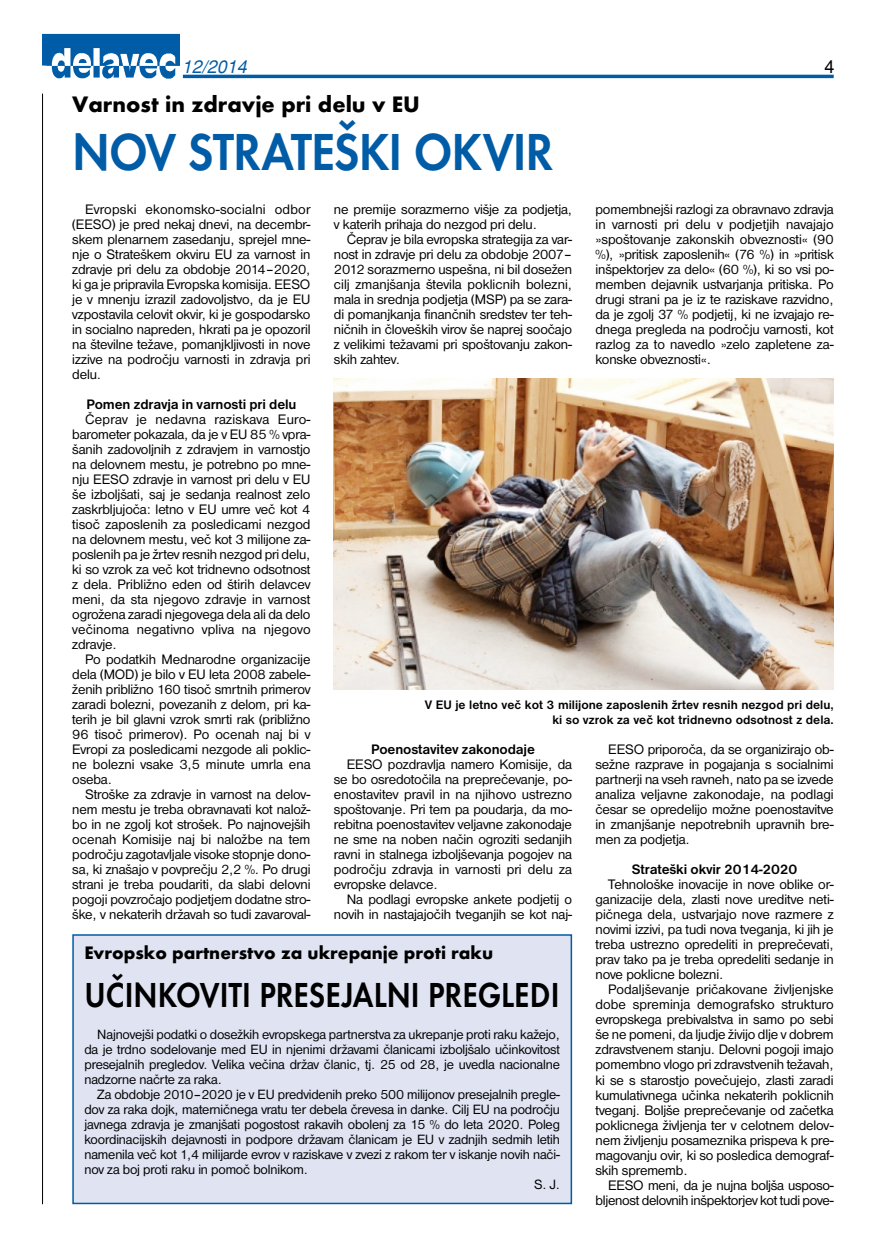
<style>
.page{position:relative;width:872px;height:1234px;background:#fff}
.page>*{position:absolute;margin:0;border:0;box-sizing:border-box;transform-origin:0 0}
.t1{font:600 54px "Futura TCE";letter-spacing:.035em;color:#005ca6;scale:.9 1}
.t2{font:600 36px "Futura TCE";letter-spacing:.045em;color:#000;scale:.86 1}
.t3{font:700 23.25px "Futura TCE";color:#000}
.t4{font:700 18.75px "Futura TCE";color:#000}
.t5{font:italic 18px "Slo Helvetica";color:#005ca6}
.t6{font:18px "Slo Helvetica Roman";color:#000}
.t7{font:14.25px/15px "Nimbus San DCE";letter-spacing:-.01em;color:#000;text-align:justify}
.t8{font:700 14.25px "Nimbus San DCE";letter-spacing:-.01em;color:#000}
.t9{font:13.95px/15px "Nimbus San DCE";letter-spacing:-.01em;color:#000;text-align:justify}
.t10{font:700 12.75px/15px "Nimbus San DCE";color:#000;text-align:right}
</style>
<div class="page">
<img style="left:43px;top:33px;width:136px;height:46px">
<hr style="left:183px;top:75px;width:650px;height:3px;background:#005ca6">
<hr style="left:42px;top:94px;width:1px;height:1109px;background:#000">
<div style="left:73px;top:934px;width:498px;height:269px;background:#dfe3f2"></div>
<div style="left:72px;top:934px;width:500px;height:269px;border:2px solid #005ca6"></div>
<img style="left:334px;top:378px;width:499px;height:311px">
<p class="t5" style="left:182px;top:56px;width:67px">12/2014</p>
<p class="t6" style="left:824px;top:56px;width:12px">4</p>
<h3 class="t3" style="left:72px;top:90px;width:349px">Varnost in zdravje pri delu v EU</h3>
<h1 class="t1" style="left:72px;top:119px;width:524px">NOV STRATEŠKI OKVIR</h1>
<p class="t7" style="left:334px;top:201px;width:240px">ne premije sorazmerno višje za podjetja, v katerih prihaja do nezgod pri delu.</p>
<p class="t7" style="left:334px;top:231px;width:240px;text-indent:13px">Čeprav je bila evropska strategija za var&shy;nost in zdravje pri delu za obdobje 2007– 2012 sorazmerno uspešna, ni bil dosežen cilj zmanjšanja števila poklicnih bolezni, mala in srednja podjetja (MSP) pa se zara&shy;di pomanjkanja finančnih sredstev ter teh&shy;ničnih in človeških virov še naprej soočajo z velikimi težavami pri spoštovanju zakon&shy;skih zahtev.</p>
<p class="t7" style="left:595px;top:201px;width:240px">pomembnejši razlogi za obravnavo zdravja in varnosti pri delu v podjetjih navajajo »spoštovanje zakonskih obveznosti« (90 %), »pritisk zaposlenih« (76 %) in »pritisk inšpektorjev za delo« (60 %), ki so vsi po&shy;memben dejavnik ustvarjanja pritiska. Po drugi strani pa je iz te raziskave razvidno, da je zgolj 37 % podjetij, ki ne izvajajo re&shy;dnega pregleda na področju varnosti, kot razlog za to navedlo »zelo zapletene za&shy;konske obveznosti«.</p>
<p class="t7" style="left:72px;top:201px;width:240px;text-indent:13px">Evropski ekonomsko-socialni odbor (EESO) je pred nekaj dnevi, na decembr&shy;skem plenarnem zasedanju, sprejel mne&shy;nje o Strateškem okviru EU za varnost in zdravje pri delu za obdobje 2014–2020, ki ga je pripravila Evropska komisija. EESO je v mnenju izrazil zadovoljstvo, da je EU vzpostavila celovit okvir, ki je gospodarsko in socialno napreden, hkrati pa je opozoril na številne težave, pomanjkljivosti in nove izzive na področju varnosti in zdravja pri delu.</p>
<p class="t8" style="left:86px;top:396px;width:212px">Pomen zdravja in varnosti pri delu</p>
<p class="t7" style="left:72px;top:412px;width:240px;text-indent:13px">Čeprav je nedavna raziskava Euro&shy;barometer pokazala, da je v EU 85 % vpra&shy;šanih zadovoljnih z zdravjem in varnostjo na delovnem mestu, je potrebno po mne&shy;nju EESO zdravje in varnost pri delu v EU še izboljšati, saj je sedanja realnost zelo zaskrbljujoča: letno v EU umre več kot 4 tisoč zaposlenih za posledicami nezgod na delovnem mestu, več kot 3 milijone za&shy;poslenih pa je žrtev resnih nezgod pri delu, ki so vzrok za več kot tridnevno odsotnost z dela. Približno eden od štirih delavcev meni, da sta njegovo zdravje in varnost ogrožena zaradi njegovega dela ali da delo večinoma negativno vpliva na njegovo zdravje.</p>
<p class="t7" style="left:72px;top:652px;width:240px;text-indent:13px">Po podatkih Mednarodne organizacije dela (MOD) je bilo v EU leta 2008 zabele&shy;ženih približno 160 tisoč smrtnih primerov zaradi bolezni, povezanih z delom, pri ka&shy;terih je bil glavni vzrok smrti rak (približno 96 tisoč primerov). Po ocenah naj bi v Evropi za posledicami nezgode ali poklic&shy;ne bolezni vsake 3,5 minute umrla ena oseba.</p>
<p class="t7" style="left:72px;top:787px;width:240px;text-indent:13px">Stroške za zdravje in varnost na delov&shy;nem mestu je treba obravnavati kot nalož&shy;bo in ne zgolj kot strošek. Po najnovejših ocenah Komisije naj bi naložbe na tem področju zagotavljale visoke stopnje dono&shy;sa, ki znašajo v povprečju 2,2 %. Po drugi strani je treba poudariti, da slabi delovni pogoji povzročajo podjetjem dodatne stro&shy;ške, v nekaterih državah so tudi zavaroval-</p>
<p class="t10" style="left:425px;top:697px;width:410px">V EU je letno več kot 3 milijone zaposlenih žrtev resnih nezgod pri delu, ki so vzrok za več kot tridnevno odsotnost z dela.</p>
<p class="t7" style="left:595px;top:742px;width:240px;text-indent:13px">EESO priporoča, da se organizirajo ob&shy;sežne razprave in pogajanja s socialnimi partnerji na vseh ravneh, nato pa se izvede analiza veljavne zakonodaje, na podlagi česar se opredelijo možne poenostavitve in zmanjšanje nepotrebnih upravnih bre&shy;men za podjetja.</p>
<p class="t8" style="left:632px;top:861px;width:167px">Strateški okvir 2014-2020</p>
<p class="t7" style="left:595px;top:877px;width:240px;text-indent:13px">Tehnološke inovacije in nove oblike or&shy;ganizacije dela, zlasti nove ureditve neti&shy;pičnega dela, ustvarjajo nove razmere z novimi izzivi, pa tudi nova tveganja, ki jih je treba ustrezno opredeliti in preprečevati, prav tako pa je treba opredeliti sedanje in nove poklicne bolezni.</p>
<p class="t7" style="left:595px;top:982px;width:240px;text-indent:13px">Podaljševanje pričakovane življenjske dobe spreminja demografsko strukturo evropskega prebivalstva in samo po sebi še ne pomeni, da ljudje živijo dlje v dobrem zdravstvenem stanju. Delovni pogoji imajo pomembno vlogo pri zdravstvenih težavah, ki se s starostjo povečujejo, zlasti zaradi kumulativnega učinka nekaterih poklicnih tveganj. Boljše preprečevanje od začetka poklicnega življenja ter v celotnem delov&shy;nem življenju posameznika prispeva k pre&shy;magovanju ovir, ki so posledica demograf&shy;skih sprememb.</p>
<p class="t7" style="left:595px;top:1177px;width:240px;text-align:right">EESO meni, da je nujna boljša usposo&shy;bljenost delovnih inšpektorjev kot tudi pove-</p>
<p class="t8" style="left:371px;top:741px;width:165px">Poenostavitev zakonodaje</p>
<p class="t7" style="left:334px;top:757px;width:240px;text-indent:13px">EESO pozdravlja namero Komisije, da se bo osredotočila na preprečevanje, po&shy;enostavitev pravil in na njihovo ustrezno spoštovanje. Pri tem pa poudarja, da mo&shy;rebitna poenostavitev veljavne zakonodaje ne sme na noben način ogroziti sedanjih ravni in stalnega izboljševanja pogojev na področju zdravja in varnosti pri delu za evropske delavce.</p>
<p class="t7" style="left:334px;top:892px;width:240px;text-align:right">Na podlagi evropske ankete podjetij o novih in nastajajočih tveganjih se kot naj-</p>
<h3 class="t4" style="left:84px;top:941px;width:410px">Evropsko partnerstvo za ukrepanje proti raku</h3>
<h2 class="t2" style="left:84px;top:972px;width:554px">UČIN KOVITI PRESEJALN I PREGLEDI</h2>
<p class="t9" style="left:84px;top:1027px;width:477px;text-indent:13px">Najnovejši podatki o dosežkih evropskega partnerstva za ukrepanje proti raku kažejo, da je trdno sodelovanje med EU in njenimi državami članicami izboljšalo učinkovitost presejalnih pregledov. Velika večina držav članic, tj. 25 od 28, je uvedla nacionalne nadzorne načrte za raka.</p>
<p class="t9" style="left:97px;top:1087px;width:464px">Za obdobje 2010–2020 je v EU predvidenih preko 500 milijonov presejalnih pregle-</p>
<p class="t9" style="left:84px;top:1102px;width:477px">dov za raka dojk, materničnega vratu ter debela črevesa in danke. Cilj EU na področju</p>
<p class="t9" style="left:84px;top:1117px;width:477px">javnega zdravja je zmanjšati pogostost rakavih obolenj za 15 % do leta 2020. Poleg</p>
<p class="t9" style="left:84px;top:1132px;width:477px">koordinacijskih dejavnosti in podpore državam članicam je EU v zadnjih sedmih letih</p>
<p class="t9" style="left:84px;top:1147px;width:477px">namenila več kot 1,4 milijarde evrov v raziskave v zvezi z rakom ter v iskanje novih nači-</p>
<p class="t9" style="left:84px;top:1162px;width:225px">nov za boj proti raku in pomoč bolnikom.</p>
<p class="t9" style="left:534px;top:1177px;width:27px">S. J.</p>
</div>
